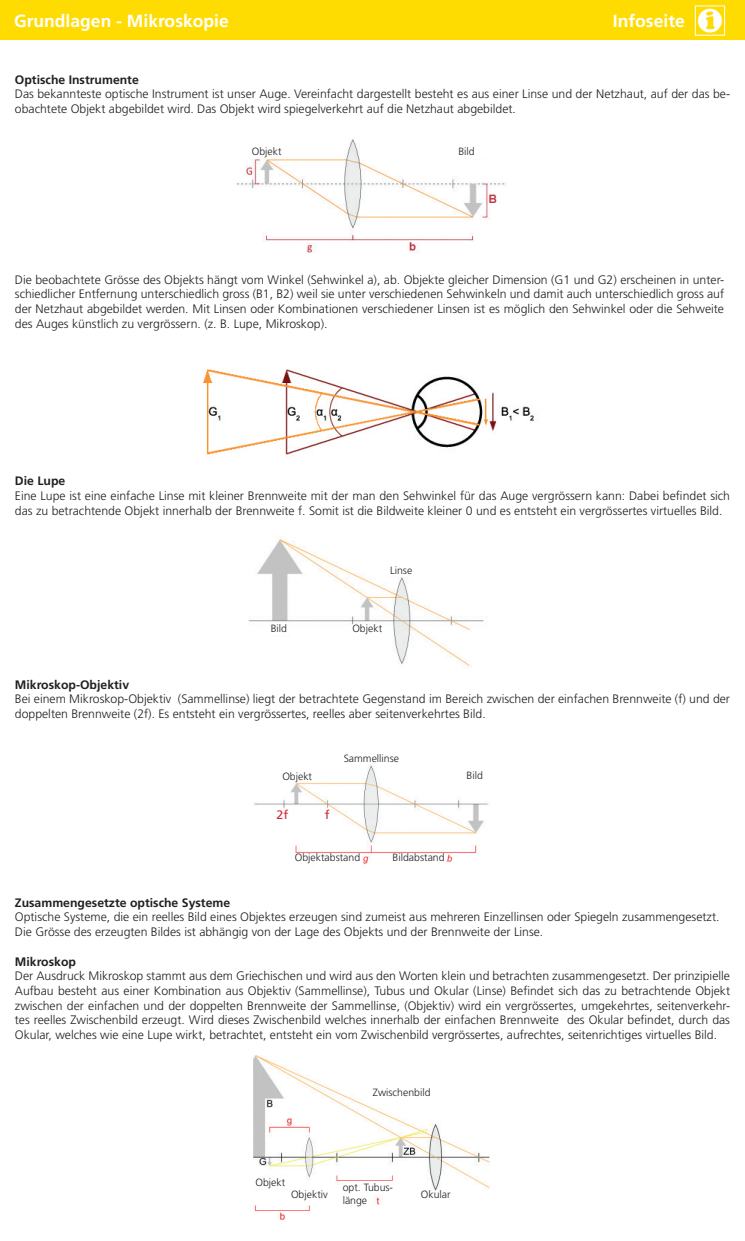
<style>
.page{position:relative;width:745px;height:1241px;background:#fff}
.page>*{position:absolute;margin:0;border:0;box-sizing:border-box;transform-origin:0 0}
.t1{font:700 17.5px "Frutiger LT Pro";color:#fff}
.t2{font:300 12.25px/14.7px "Frutiger LT Pro";color:#231f20}
.t3{font:700 12.25px "Frutiger LT Pro";color:#231f20}
.t4{font:12.25px "Frutiger LT Pro";color:#d1232a}
.t5{font:300 10.5px/12.6px "Frutiger LT Pro";color:#231f20}
</style>
<div class="page">
<img style="left:203px;top:369px;width:331px;height:86px">
<img style="left:254px;top:765px;width:234px;height:99px">
<img style="left:254px;top:1055px;width:235px;height:163px">
<img style="left:236px;top:139px;width:269px;height:114px">
<img style="left:248px;top:539px;width:236px;height:128px">
<div style="left:0;top:0;width:744px;height:40px;background:#ffdc01"></div>
<svg style="left:694px;top:5px;width:30px;height:31px"></svg>
<h1 class="t1" style="left:14px;top:11px;width:216px">Grundlagen - Mikroskopie</h1>
<h1 class="t1" style="left:612px;top:11px;width:73px">Infoseite</h1>
<p class="t3" style="left:15px;top:72px;width:125px">Optische Instrumente</p>
<p class="t2" style="left:15px;top:87px;width:716px">Das bekannteste optische Instrument ist unser Auge. Vereinfacht dargestellt besteht es aus einer Linse und der Netzhaut, auf der das be&shy;obachtete Objekt abgebildet wird. Das Objekt wird spiegelverkehrt auf die Netzhaut abgebildet.</p>
<p class="t5" style="left:252px;top:145px;width:31px">Objekt</p>
<p class="t5" style="left:458px;top:145px;width:18px">Bild</p>
<p class="t2" style="left:15px;top:272px;width:710px;text-align:justify">Die beobachtete Grösse des Objekts hängt vom Winkel (Sehwinkel a), ab. Objekte gleicher Dimension (G1 und G2) erscheinen in unter&shy;schiedlicher Entfernung unterschiedlich gross (B1, B2) weil sie unter verschiedenen Sehwinkeln und damit auch unterschiedlich gross auf der Netzhaut abgebildet werden. Mit Linsen oder Kombinationen verschiedener Linsen ist es möglich den Sehwinkel oder die Sehweite des Auges künstlich zu vergrössern. (z. B. Lupe, Mikroskop).</p>
<p class="t3" style="left:15px;top:474px;width:52px">Die Lupe</p>
<p class="t2" style="left:15px;top:488px;width:716px">Eine Lupe ist eine einfache Linse mit kleiner Brennweite mit der man den Sehwinkel für das Auge vergrössern kann: Dabei befindet sich das zu betrachtende Objekt innerhalb der Brennweite f. Somit ist die Bildweite kleiner 0 und es entsteht ein vergrössertes virtuelles Bild.</p>
<p class="t5" style="left:270px;top:622px;width:18px">Bild</p>
<p class="t5" style="left:390px;top:564px;width:24px">Linse</p>
<p class="t5" style="left:352px;top:622px;width:31px">Objekt</p>
<p class="t3" style="left:15px;top:677px;width:116px">Mikroskop-Objektiv</p>
<p class="t2" style="left:15px;top:691px;width:716px">Bei einem Mikroskop-Objektiv (Sammellinse) liegt der betrachtete Gegenstand im Bereich zwischen der einfachen Brennweite (f) und der doppelten Brennweite (2f). Es entsteht ein vergrössertes, reelles aber seitenverkehrtes Bild.</p>
<p class="t5" style="left:282px;top:769px;width:31px">Objekt</p>
<p class="t4" style="left:276px;top:807px;width:13px">2f</p>
<p class="t4" style="left:324px;top:807px;width:6px">f</p>
<p class="t5" style="left:343px;top:751px;width:57px">Sammellinse</p>
<p class="t5" style="left:294px;top:851px;width:67px">Objektabstand</p>
<p class="t5" style="left:392px;top:851px;width:53px">Bildabstand</p>
<p class="t5" style="left:466px;top:769px;width:18px">Bild</p>
<p class="t3" style="left:15px;top:895px;width:217px">Zusammengesetzte optische Systeme</p>
<p class="t2" style="left:15px;top:909px;width:705px">Optische Systeme, die ein reelles Bild eines Objektes erzeugen sind zumeist aus mehreren Einzellinsen oder Spiegeln zusammengesetzt.<br>Die Grösse des erzeugten Bildes ist abhängig von der Lage des Objekts und der Brennweite der Linse.</p>
<p class="t3" style="left:15px;top:953px;width:63px">Mikroskop</p>
<p class="t2" style="left:15px;top:968px;width:716px;text-align:justify">Der Ausdruck Mikroskop stammt aus dem Griechischen und wird aus den Worten klein und betrachten zusammengesetzt. Der prinzipielle Aufbau besteht aus einer Kombination aus Objektiv (Sammellinse), Tubus und Okular (Linse) Befindet sich das zu betrachtende Objekt zwischen der einfachen und der doppelten Brennweite der Sammellinse, (Objektiv) wird ein vergrössertes, umgekehrtes, seitenverkehr&shy;tes reelles Zwischenbild erzeugt. Wird dieses Zwischenbild welches innerhalb der einfachen Brennweite des Okular befindet, durch das Okular, welches wie eine Lupe wirkt, betrachtet, entsteht ein vom Zwischenbild vergrössertes, aufrechtes, seitenrichtiges virtuelles Bild.</p>
<p class="t5" style="left:372px;top:1085px;width:59px">Zwischenbild</p>
<p class="t5" style="left:255px;top:1175px;width:31px">Objekt</p>
<p class="t5" style="left:342px;top:1180px;width:52px">opt. Tubus&shy;länge</p>
<p class="t5" style="left:291px;top:1187px;width:38px">Objektiv</p>
<p class="t5" style="left:420px;top:1187px;width:31px">Okular</p>
</div>
